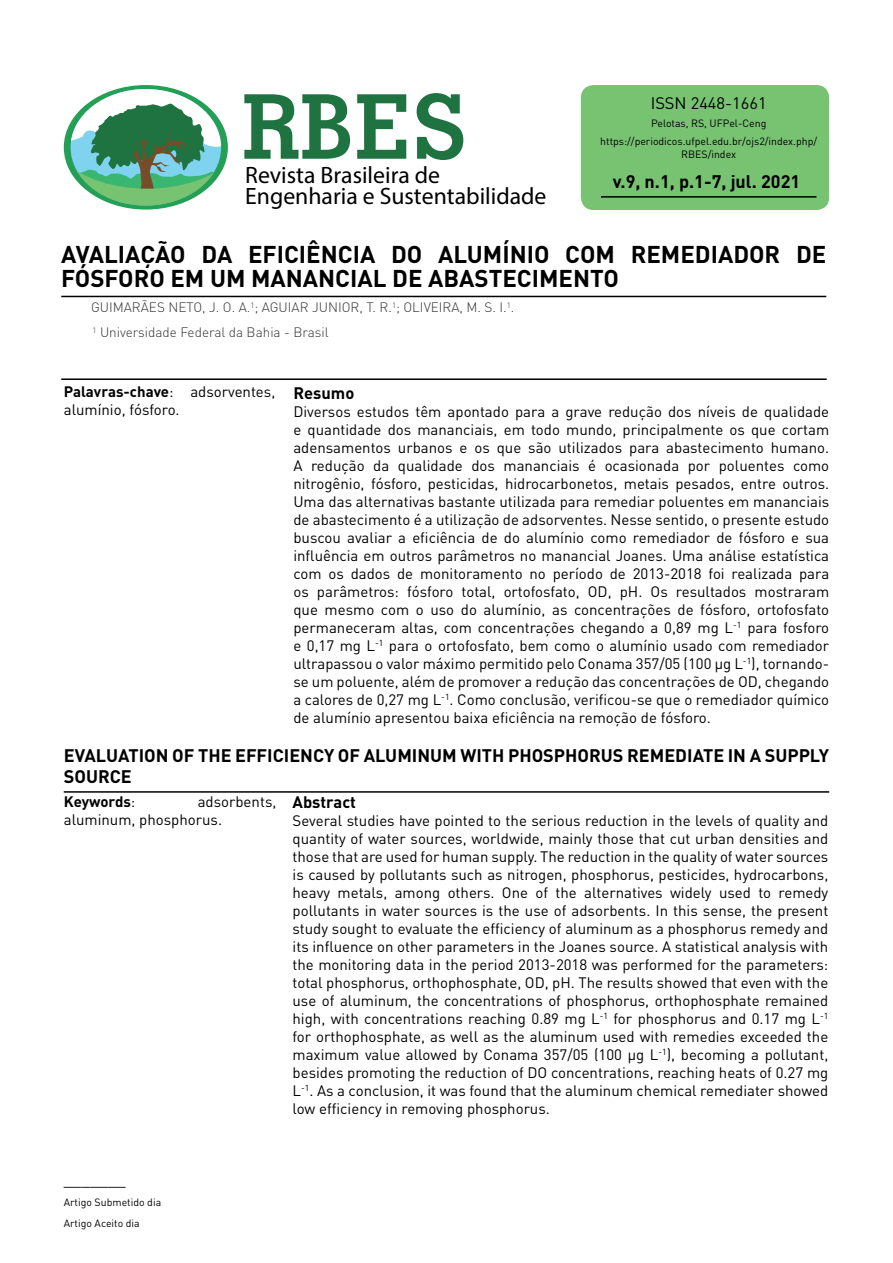
<style>
.page{position:relative;width:893px;height:1263px;background:#fff}
.page>*{position:absolute;margin:0;border:0;box-sizing:border-box;transform-origin:0 0}
.t1{font:700 89.55px "Geometric Slab 703 BT";color:#1e7341}
.t2{font:700 24px/24px "DIN";color:#000}
.t3{font:23.7px/21.6px "Myriad Pro";color:#000}
.t4{font:700 18px/21px "DIN";color:#000}
.t5{font:16.5px "DIN";color:#000}
.t6{font:700 16.5px "DIN";color:#000}
.t7{font:15px/18px "DIN";color:#000;text-align:justify}
.t8{font:700 15px "DIN";color:#000}
.t9{font:300 13.5px/25px "DIN";color:#323232}
.t10{font:10.5px/17.7px "DIN";color:#000;text-align:center}
.s1{font-weight:700}
.s2{font-weight:400}
</style>
<div class="page">
<div style="left:581px;top:85px;width:248px;height:125px;background:#77c372;border-radius:13px"></div>
<div style="left:64px;top:85px;width:164px;height:125px;background:#249f56;border-radius:50%"></div>
<svg style="left:71px;top:89px;width:150px;height:117px"></svg>
<hr style="left:601px;top:196px;width:215px;height:2px;background:#000">
<hr style="left:61px;top:296px;width:765px;height:1px;background:#000">
<hr style="left:64px;top:791px;width:765px;height:2px;background:#000">
<hr style="left:61px;top:378px;width:766px;height:2px;background:#000">
<h1 class="t1" style="left:242px;top:72px;width:226px">RBES</h1>
<p class="t5" style="left:651px;top:93px;width:117px">ISSN 2448-1661</p>
<p class="t10" style="left:600px;top:114px;width:218px">Pelotas, RS, UFPel-Ceng https://periodicos.ufpel.edu.br/ojs2/index.php/</p>
<p class="t10" style="left:681px;top:145px;width:56px">RBES/index</p>
<p class="t4" style="left:613px;top:170px;width:189px">V.9, N.1, P.1-7, JUL. 2021</p>
<h3 class="t3" style="left:245px;top:164px;width:303px">Revista Brasileira de<br>Engenharia e Sustentabilidade</h3>
<h2 class="t2" style="left:61px;top:241px;width:767px">AVALIAÇÃO DA EFICIÊNCIA DO ALUMÍNIO COM REMEDIADOR DE<br>FÓSFORO EM UM MANANCIAL DE ABASTECIMENTO</h2>
<p class="t9" style="left:91px;top:295px;width:425px">GUIMARÃES NETO, J. O. A.<sup>1</sup>; AGUIAR JUNIOR, T. R.<sup>1</sup>; OLIVEIRA, M. S. I.<sup>1</sup>.<br><sup>1</sup> Universidade Federal da Bahia - Brasil</p>
<p class="t7" style="left:64px;top:383px;width:213px"><span class="s1">PALAVRAS-CHAVE</span>: adsorventes, alumínio, fósforo.</p>
<p class="t6" style="left:293px;top:382px;width:62px">RESUMO</p>
<p class="t7" style="left:293px;top:402px;width:537px">Diversos estudos têm apontado para a grave redução dos níveis de qualidade e quantidade dos mananciais, em todo mundo, principalmente os que cortam adensamentos urbanos e os que são utilizados para abastecimento humano.<br>A redução da qualidade dos mananciais é ocasionada por poluentes como nitrogênio, fósforo, pesticidas, hidrocarbonetos, metais pesados, entre outros.<br>Uma das alternativas bastante utilizada para remediar poluentes em mananciais de abastecimento é a utilização de adsorventes. Nesse sentido, o presente estudo buscou avaliar a eficiência de do alumínio como remediador de fósforo e sua influência em outros parâmetros no manancial Joanes. Uma análise estatística com os dados de monitoramento no período de 2013-2018 foi realizada para os parâmetros: fósforo total, ortofosfato, OD, pH. Os resultados mostraram que mesmo com o uso do alumínio, as concentrações de fósforo, ortofosfato permaneceram altas, com concentrações chegando a 0,89 mg L<sup>-1</sup> para fosforo e 0,17 mg L<sup>-1</sup> para o ortofosfato, bem como o alumínio usado com remediador ultrapassou o valor máximo permitido pelo Conama 357/05 (100 µg L<sup>-1</sup>), tornando&shy;se um poluente, além de promover a redução das concentrações de OD, chegando a calores de 0,27 mg L<sup>-1</sup>. Como conclusão, verificou-se que o remediador químico de alumínio apresentou baixa eficiência na remoção de fósforo.</p>
<p class="t4" style="left:64px;top:744px;width:767px">EVALUATION OF THE EFFICIENCY OF ALUMINUM WITH PHOSPHORUS REMEDIATE IN A SUPPLY<br>SOURCE</p>
<p class="t7" style="left:64px;top:792px;width:214px;text-indent:134px">adsorbents, aluminum, phosphorus.</p>
<p class="t8" style="left:64px;top:792px;width:73px">KEYWORDS<span class="s2">:</span></p>
<p class="t6" style="left:293px;top:791px;width:65px">ABSTRACT</p>
<p class="t7" style="left:293px;top:811px;width:537px">Several studies have pointed to the serious reduction in the levels of quality and quantity of water sources, worldwide, mainly those that cut urban densities and those that are used for human supply. The reduction in the quality of water sources is caused by pollutants such as nitrogen, phosphorus, pesticides, hydrocarbons, heavy metals, among others. One of the alternatives widely used to remedy pollutants in water sources is the use of adsorbents. In this sense, the present study sought to evaluate the efficiency of aluminum as a phosphorus remedy and its influence on other parameters in the Joanes source. A statistical analysis with the monitoring data in the period 2013-2018 was performed for the parameters: total phosphorus, orthophosphate, OD, pH. The results showed that even with the use of aluminum, the concentrations of phosphorus, orthophosphate remained high, with concentrations reaching 0.89 mg L<sup>-1</sup> for phosphorus and 0.17 mg L<sup>-1 </sup>for orthophosphate, as well as the aluminum used with remedies exceeded the maximum value allowed by Conama 357/05 (100 µg L<sup>-1</sup>), becoming a pollutant, besides promoting the reduction of DO concentrations, reaching heats of 0.27 mg L<sup>-1</sup>. As a conclusion, it was found that the aluminum chemical remediater showed low efficiency in removing phosphorus.</p>
<p class="t5" style="left:64px;top:1169px;width:64px">_______</p>
<p class="t10" style="left:64px;top:1191px;width:99px;line-height:21px;text-align:left">Artigo Submetido dia<br>Artigo Aceito dia</p>
</div>
